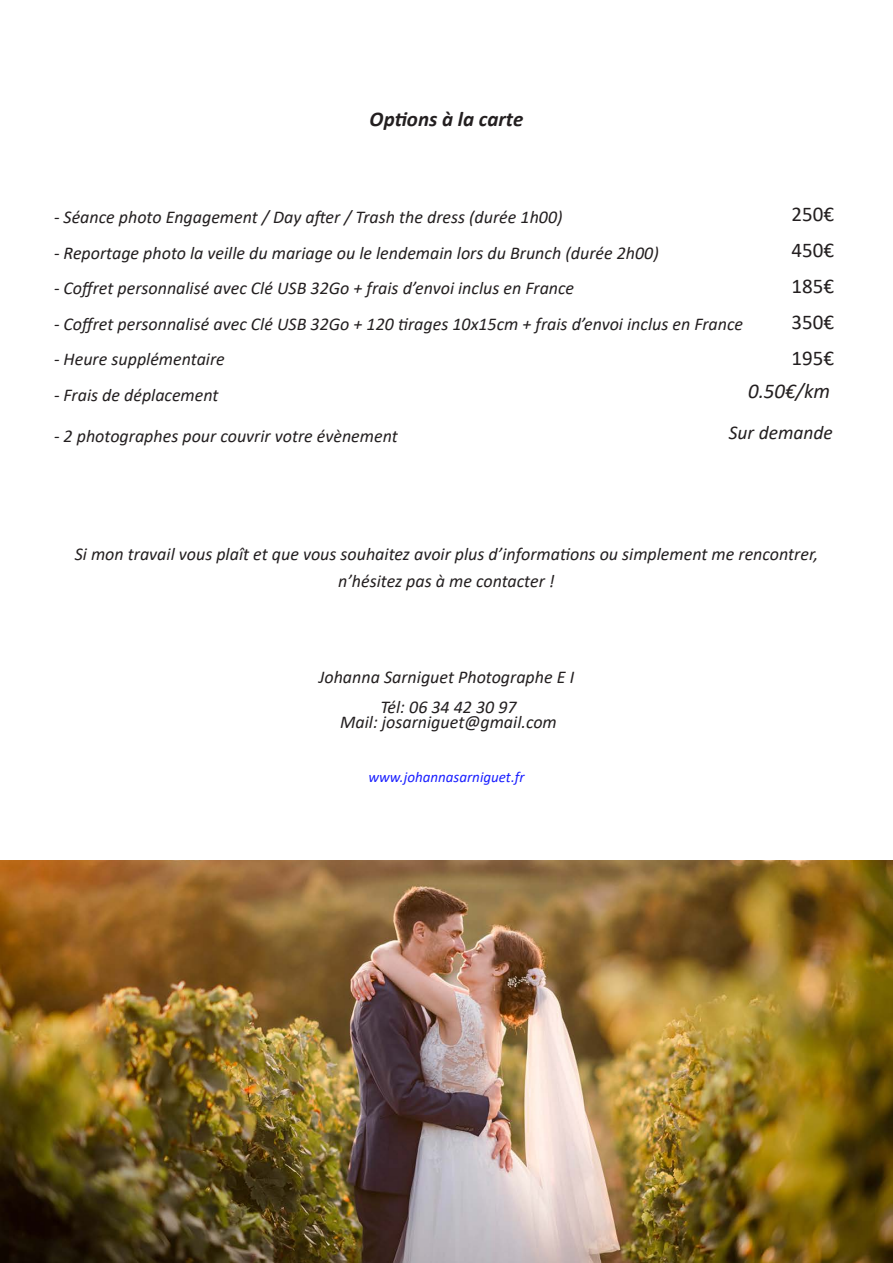
<style>
.page{position:relative;width:893px;height:1263px;background:#fff}
.page>*{position:absolute;margin:0;border:0;box-sizing:border-box;transform-origin:0 0}
.t1{font:21px/36px "Calibri";color:#231f20;text-align:justify}
.t2{font:italic 700 21px "Calibri";color:#231f20}
.t3{font:italic 21px "Calibri";color:#231f20}
.t4{font:italic 19.5px "Calibri";color:#231f20}
.t5{font:italic 18px/27px "Calibri";color:#231f20;text-align:center}
.t6{font:italic 15px "Calibri";color:#1a1fff}
</style>
<div class="page">
<img style="left:0;top:860px;width:893px;height:403px">
<p class="t2" style="left:370px;top:105px;width:155px">Options à la carte</p>
<p class="t1" style="left:792px;top:196px;width:44px">250€ 450€ 185€ 350€ 195€</p>
<p class="t3" style="left:748px;top:376px;width:84px">0.50€/km</p>
<p class="t4" style="left:729px;top:419px;width:106px">Sur demande</p>
<p class="t5" style="left:54px;top:203px;width:510px">- Séance photo Engagement / Day after / Trash the dress (durée 1h00)</p>
<p class="t5" style="left:54px;top:238px;width:606px">- Reportage photo la veille du mariage ou le lendemain lors du Brunch (durée 2h00)</p>
<p class="t5" style="left:54px;top:274px;width:522px">- Coffret personnalisé avec Clé USB 32Go + frais d’envoi inclus en France</p>
<p class="t5" style="left:54px;top:309px;width:691px">- Coffret personnalisé avec Clé USB 32Go + 120 tirages 10x15cm + frais d’envoi inclus en France</p>
<p class="t5" style="left:54px;top:345px;width:172px">- Heure supplémentaire</p>
<p class="t5" style="left:54px;top:380px;width:166px">- Frais de déplacement</p>
<p class="t5" style="left:54px;top:421px;width:345px">- 2 photographes pour couvrir votre évènement</p>
<p class="t5" style="left:75px;top:540px;width:745px">Si mon travail vous plaît et que vous souhaitez avoir plus d’informations ou simplement me rencontrer, n’hésitez pas à me contacter !</p>
<p class="t5" style="left:319px;top:662px;width:257px;line-height:30px">Johanna Sarniguet Photographe E I<br>Tél: 06 34 42 30 97</p>
<p class="t5" style="left:340px;top:708px;width:218px">Mail: josarniguet@gmail.com</p>
<p class="t6" style="left:368px;top:767px;width:158px">www.johannasarniguet.fr</p>
</div>
